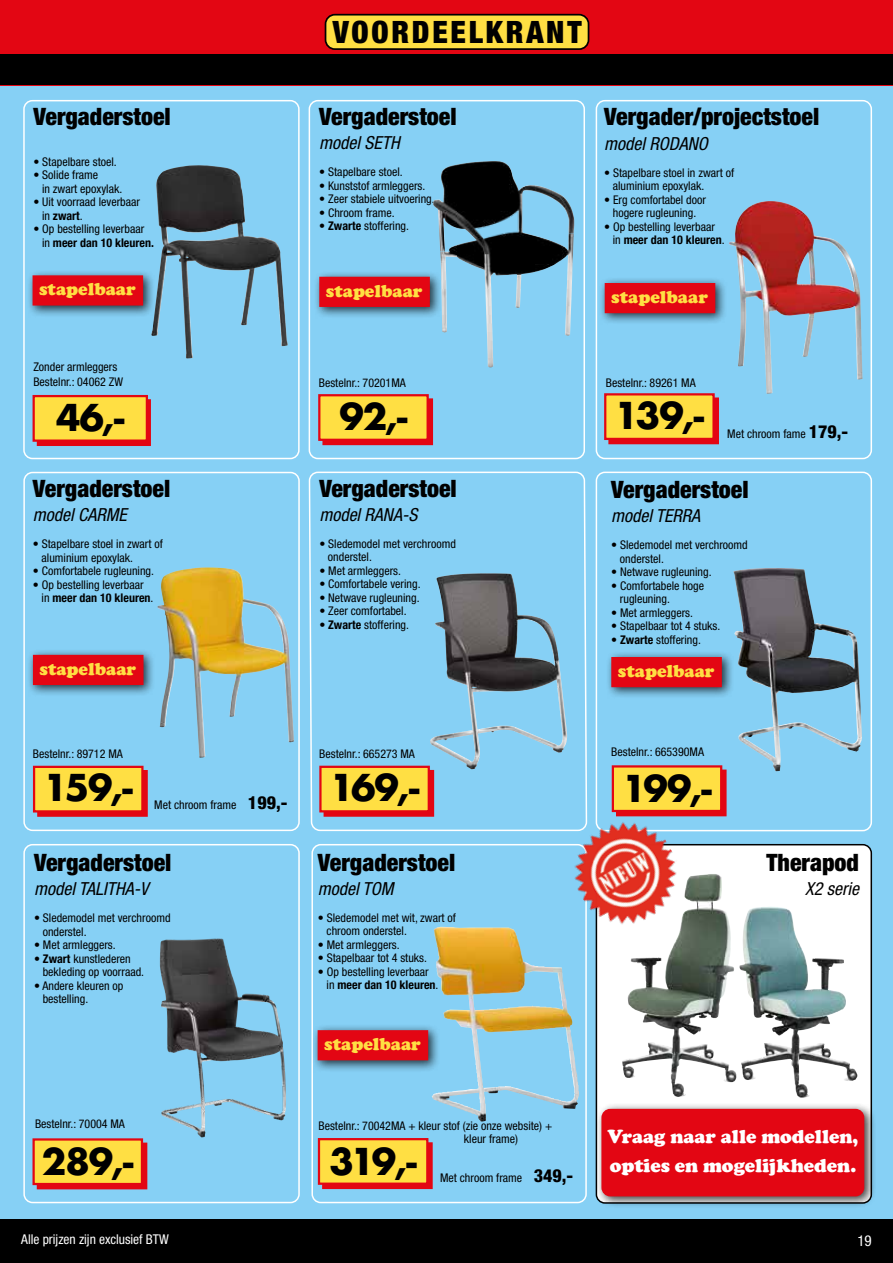
<style>
.page{position:relative;width:893px;height:1263px;background:#fff}
.page>*{position:absolute;margin:0;border:0;box-sizing:border-box;transform-origin:0 0}
.t1{font:700 36px "Futura";letter-spacing:-.03em;color:#000}
.t2{font:900 condensed 30.9px "Helvetica Neue LT Pro";letter-spacing:.09em;color:#000}
.t3{font:900 condensed 24px "Helvetica Neue LT Pro";color:#000}
.t4{font:900 19.5px/28.5px "Cooper";color:#fff}
.t5{font:italic condensed 18px "Helvetica Neue LT Pro";color:#000}
.t6{font:900 18px "Cooper";color:#ffdf43}
.t7{font:condensed 15px "Helvetica Neue LT Pro";color:#fff}
.t8{font:condensed 13.5px "Helvetica Neue LT Pro";color:#fff}
.t9{font:condensed 12px/13.5px "Helvetica Neue LT Pro";color:#000}
.s1{font-weight:700}
.s2{font-weight:800;font-size:18px}
</style>
<div class="page">
<div style="left:0;top:81px;width:893px;height:1153px;background:#86d0f5"></div>
<svg style="left:32px;top:765px;width:116px;height:52px;background:#f4ae3e"></svg>
<img style="left:157px;top:567px;width:137px;height:191px">
<div style="left:27px;top:649px;width:128px;height:48px;background:#000;opacity:.75"></div>
<svg style="left:32px;top:654px;width:113px;height:32px;background:#d80f1d"></svg>
<div style="left:23px;top:472px;width:277px;height:359px;border:2px solid #fff;border-radius:9px"></div>
<svg style="left:32px;top:395px;width:119px;height:51px;background:#f7af3a"></svg>
<div style="left:27px;top:269px;width:128px;height:48px;background:#000;opacity:.75"></div>
<svg style="left:31px;top:274px;width:113px;height:33px;background:#d41322"></svg>
<div style="left:23px;top:100px;width:277px;height:359px;border:2px solid #fff;border-radius:9px"></div>
<svg style="left:604px;top:393px;width:115px;height:52px;background:#f5ad3c"></svg>
<div style="left:599px;top:277px;width:128px;height:48px;background:#000;opacity:.75"></div>
<svg style="left:604px;top:282px;width:112px;height:32px;background:#d90e1c"></svg>
<img style="left:729px;top:201px;width:134px;height:193px">
<div style="left:596px;top:100px;width:276px;height:359px;border:2px solid #fff;border-radius:9px"></div>
<svg style="left:32px;top:1138px;width:116px;height:52px;background:#f4ae3e"></svg>
<div style="left:23px;top:844px;width:277px;height:359px;border:2px solid #fff;border-radius:9px"></div>
<div style="left:309px;top:100px;width:276px;height:359px;border:2px solid #fff;border-radius:9px"></div>
<svg style="left:318px;top:394px;width:116px;height:52px;background:#f4ae3e"></svg>
<div style="left:313px;top:271px;width:129px;height:48px;background:#000;opacity:.75"></div>
<svg style="left:318px;top:276px;width:113px;height:32px;background:#d80f1d"></svg>
<img style="left:433px;top:161px;width:141px;height:206px">
<svg style="left:308px;top:471px;width:280px;height:749px"></svg>
<img style="left:160px;top:938px;width:126px;height:199px">
<img style="left:151px;top:165px;width:137px;height:194px">
<div style="left:596px;top:472px;width:276px;height:359px;border:2px solid #fff;border-radius:9px"></div>
<img style="left:733px;top:568px;width:129px;height:203px">
<div style="left:605px;top:651px;width:129px;height:48px;background:#000;opacity:.75"></div>
<svg style="left:610px;top:656px;width:113px;height:32px;background:#d8101e"></svg>
<svg style="left:611px;top:765px;width:116px;height:52px;background:#f7bb3f"></svg>
<svg style="left:317px;top:1137px;width:117px;height:53px;background:#f1af43"></svg>
<div style="left:311px;top:844px;width:276px;height:359px;border:2px solid #fff;border-radius:9px"></div>
<div style="left:312px;top:1024px;width:128px;height:48px;background:#000;opacity:.75"></div>
<svg style="left:316px;top:1029px;width:113px;height:32px;background:#d8101e"></svg>
<img style="left:432px;top:928px;width:147px;height:193px">
<div style="left:0;top:1220px;width:893px;height:43px;background:#000"></div>
<div style="left:0;top:0;width:893px;height:85px;background:#e30613"></div>
<div style="left:0;top:55px;width:893px;height:30px;background:#000"></div>
<svg style="left:596px;top:845px;width:275px;height:358px;background:#dcdfde"></svg>
<div style="left:595px;top:1103px;width:281px;height:106px;background:#000;opacity:.75"></div>
<div style="left:603px;top:1110px;width:260px;height:85px;background:#e30613;border-radius:7px"></div>
<div style="left:601px;top:1109px;width:263px;height:87px;border:3px solid #e30613;border-radius:7px"></div>
<img style="left:622px;top:876px;width:75px;height:202px">
<img style="left:557px;top:804px;width:138px;height:138px">
<img style="left:739px;top:906px;width:54px;height:157px">
<div style="left:326px;top:15px;width:262px;height:34px;background:#ffdf43;border-radius:9px"></div>
<div style="left:325px;top:14px;width:264px;height:36px;border:2px solid #000;border-radius:9px"></div>
<h2 class="t2" style="left:333px;top:13px;width:250px">VOORDEELKRANT</h2>
<h3 class="t3" style="left:33px;top:102px;width:139px">Vergaderstoel</h3>
<p class="t9" style="left:33px;top:155px;width:85px">• Stapelbare stoel.</p>
<p class="t9" style="left:42px;top:168px;width:82px;text-indent:-9px">• Solide frame<br>in zwart epoxylak.</p>
<p class="t9" style="left:42px;top:195px;width:99px;text-indent:-9px">• Uit voorraad leverbaar in <span class="s1">zwart</span>.</p>
<p class="t9" style="left:42px;top:222px;width:113px;text-indent:-9px">• Op bestelling leverbaar in <span class="s1">meer dan 10 kleuren.</span></p>
<h3 class="t3" style="left:319px;top:102px;width:139px">Vergaderstoel</h3>
<h3 class="t5" style="left:319px;top:132px;width:82px">model SETH</h3>
<p class="t9" style="left:319px;top:165px;width:85px">• Stapelbare stoel.</p>
<p class="t9" style="left:319px;top:179px;width:108px">• Kunststof armleggers.</p>
<p class="t9" style="left:319px;top:192px;width:117px">• Zeer stabiele uitvoering.</p>
<p class="t9" style="left:319px;top:206px;width:77px">• Chroom frame.</p>
<p class="t9" style="left:319px;top:219px;width:91px">• <span class="s1">Zwarte</span> stoffering.</p>
<h3 class="t3" style="left:604px;top:103px;width:217px">Vergader/projectstoel</h3>
<h3 class="t5" style="left:604px;top:133px;width:105px">model RODANO</h3>
<p class="t9" style="left:613px;top:165px;width:123px;text-indent:-9px">• Stapelbare stoel in zwart of aluminium epoxylak.</p>
<p class="t9" style="left:604px;top:192px;width:103px;text-align:center">• Erg comfortabel door hogere rugleuning.</p>
<p class="t9" style="left:613px;top:219px;width:113px;text-indent:-9px">• Op bestelling leverbaar in <span class="s1">meer dan 10 kleuren</span>.</p>
<h3 class="t6" style="left:39px;top:279px;width:98px">stapelbaar</h3>
<h3 class="t6" style="left:326px;top:280px;width:98px">stapelbaar</h3>
<h3 class="t6" style="left:611px;top:287px;width:98px">stapelbaar</h3>
<p class="t9" style="left:33px;top:359px;width:91px;line-height:15px">Zonder armleggers<br>Bestelnr.: 04062 ZW</p>
<p class="t9" style="left:319px;top:376px;width:88px">Bestelnr.: 70201MA</p>
<p class="t9" style="left:606px;top:376px;width:91px">Bestelnr.: 89261 MA</p>
<h1 class="t1" style="left:56px;top:391px;width:70px">46,-</h1>
<h1 class="t1" style="left:339px;top:390px;width:70px">92,-</h1>
<h1 class="t1" style="left:615px;top:389px;width:91px">139,-</h1>
<p class="t9" style="left:727px;top:427px;width:122px">Met chroom fame <span class="s2">179,-</span></p>
<h3 class="t3" style="left:33px;top:474px;width:139px">Vergaderstoel</h3>
<h3 class="t5" style="left:33px;top:504px;width:95px">model CARME</h3>
<p class="t9" style="left:42px;top:537px;width:123px;text-indent:-9px">• Stapelbare stoel in zwart of aluminium epoxylak.</p>
<p class="t9" style="left:33px;top:564px;width:123px">• Comfortabele rugleuning.</p>
<p class="t9" style="left:42px;top:578px;width:113px;text-indent:-9px">• Op bestelling leverbaar in <span class="s1">meer dan 10 kleuren</span>.</p>
<h3 class="t6" style="left:39px;top:658px;width:98px">stapelbaar</h3>
<h3 class="t3" style="left:319px;top:474px;width:139px">Vergaderstoel</h3>
<h3 class="t5" style="left:319px;top:504px;width:99px">model RANA-S</h3>
<p class="t9" style="left:328px;top:537px;width:129px;text-indent:-9px">• Sledemodel met verchroomd onderstel.</p>
<p class="t9" style="left:319px;top:564px;width:83px">• Met armleggers.</p>
<p class="t9" style="left:319px;top:577px;width:103px">• Comfortabele vering.</p>
<p class="t9" style="left:319px;top:591px;width:102px">• Netwave rugleuning.</p>
<p class="t9" style="left:319px;top:604px;width:89px">• Zeer comfortabel.</p>
<p class="t9" style="left:319px;top:618px;width:91px">• <span class="s1">Zwarte</span> stoffering.</p>
<h3 class="t3" style="left:611px;top:475px;width:139px">Vergaderstoel</h3>
<h3 class="t5" style="left:611px;top:505px;width:90px">model TERRA</h3>
<p class="t9" style="left:620px;top:538px;width:129px;text-indent:-9px">• Sledemodel met verchroomd onderstel.</p>
<p class="t9" style="left:611px;top:565px;width:102px">• Netwave rugleuning.</p>
<p class="t9" style="left:620px;top:579px;width:86px;text-indent:-9px">• Comfortabele hoge rugleuning.</p>
<p class="t9" style="left:611px;top:606px;width:83px">• Met armleggers.</p>
<p class="t9" style="left:611px;top:619px;width:111px">• Stapelbaar tot 4 stuks.</p>
<p class="t9" style="left:611px;top:633px;width:91px">• <span class="s1">Zwarte</span> stoffering.</p>
<h3 class="t6" style="left:618px;top:661px;width:98px">stapelbaar</h3>
<p class="t9" style="left:33px;top:747px;width:91px">Bestelnr.: 89712 MA</p>
<p class="t9" style="left:319px;top:747px;width:97px">Bestelnr.: 665273 MA</p>
<p class="t9" style="left:611px;top:745px;width:94px">Bestelnr.: 665390MA</p>
<h1 class="t1" style="left:44px;top:762px;width:91px">159,-</h1>
<p class="t9" style="left:154px;top:798px;width:135px">Met chroom frame <span class="s2">199,-</span></p>
<h1 class="t1" style="left:330px;top:762px;width:91px">169,-</h1>
<h1 class="t1" style="left:622px;top:762px;width:91px">199,-</h1>
<h3 class="t3" style="left:34px;top:848px;width:139px">Vergaderstoel</h3>
<h3 class="t5" style="left:34px;top:878px;width:116px">model TALITHA-V</h3>
<p class="t9" style="left:43px;top:911px;width:129px;text-indent:-9px">• Sledemodel met verchroomd onderstel.</p>
<p class="t9" style="left:34px;top:938px;width:83px">• Met armleggers.</p>
<p class="t9" style="left:43px;top:951px;width:103px;text-indent:-9px">• <span class="s1">Zwart</span> kunstlederen bekleding op voorraad.</p>
<p class="t9" style="left:43px;top:978px;width:82px;text-indent:-9px">• Andere kleuren op bestelling.</p>
<h3 class="t3" style="left:318px;top:848px;width:139px">Vergaderstoel</h3>
<h3 class="t5" style="left:318px;top:878px;width:77px">model TOM</h3>
<p class="t9" style="left:327px;top:911px;width:131px;text-indent:-9px">• Sledemodel met wit, zwart of chroom onderstel.</p>
<p class="t9" style="left:318px;top:938px;width:83px">• Met armleggers.</p>
<p class="t9" style="left:318px;top:951px;width:111px">• Stapelbaar tot 4 stuks.</p>
<p class="t9" style="left:327px;top:965px;width:113px;text-indent:-9px">• Op bestelling leverbaar in <span class="s1">meer dan 10 kleuren</span>.</p>
<h3 class="t3" style="left:766px;top:848px;width:94px">Therapod</h3>
<h3 class="t5" style="left:805px;top:878px;width:55px">X2 serie</h3>
<h3 class="t6" style="left:324px;top:1034px;width:98px">stapelbaar</h3>
<p class="t9" style="left:35px;top:1117px;width:91px">Bestelnr.: 70004 MA</p>
<h1 class="t1" style="left:42px;top:1135px;width:93px">289,-</h1>
<p class="t9" style="left:464px;top:1118px;width:90px;text-indent:-145px">Bestelnr.: 70042MA + kleur stof (zie onze website) + kleur frame)</p>
<h1 class="t1" style="left:329px;top:1135px;width:89px">319,-</h1>
<p class="t9" style="left:440px;top:1170px;width:135px">Met chroom frame <span class="s2">349,-</span></p>
<h3 class="t4" style="left:607px;top:1122px;width:252px">Vraag naar alle modellen, opties en mogelijkheden.</h3>
<p class="t8" style="left:21px;top:1231px;width:149px">Alle prijzen zijn exclusief BTW</p>
<p class="t7" style="left:857px;top:1232px;width:16px">19</p>
</div>
